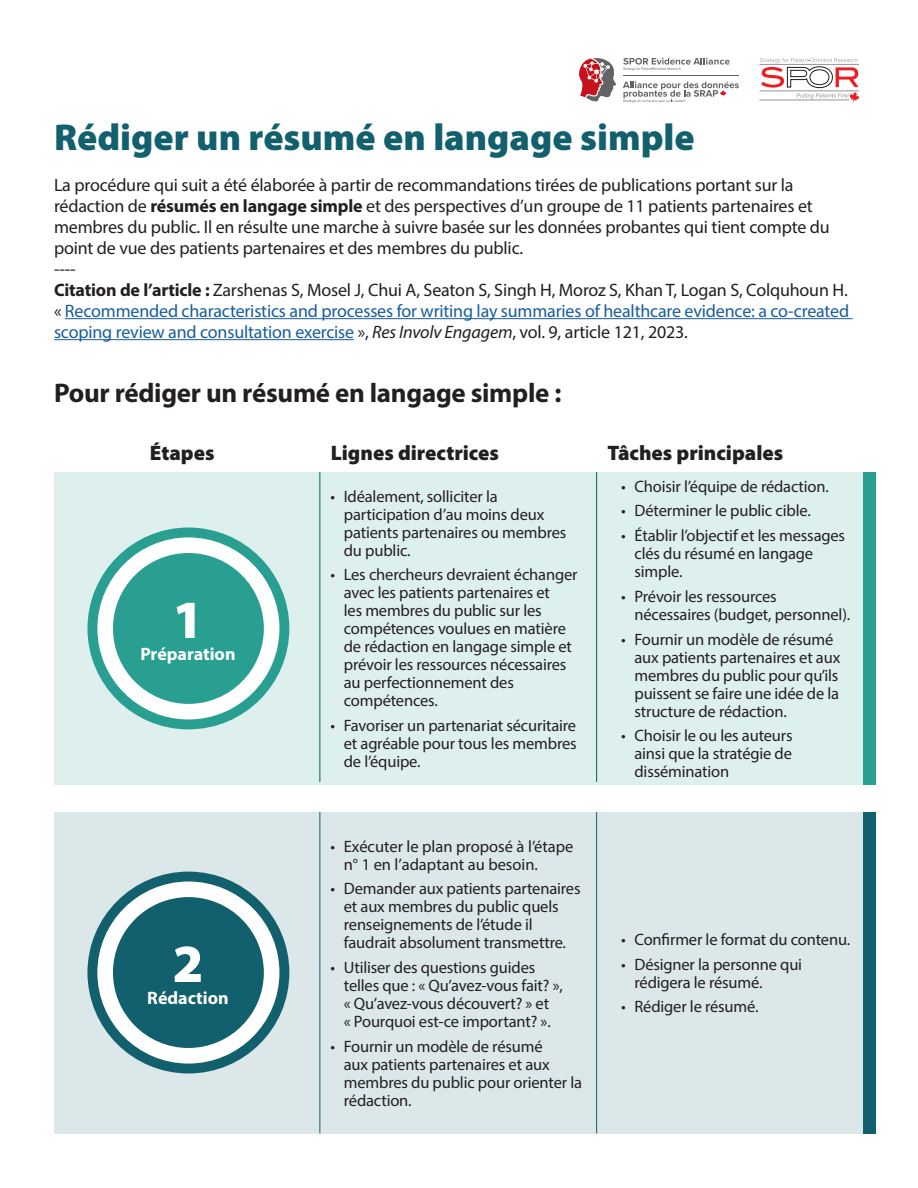
<style>
.page{position:relative;width:918px;height:1188px;background:#fff}
.page>*{position:absolute;margin:0;border:0;box-sizing:border-box;transform-origin:0 0}
.t1{font:900 54px "Myriad Pro";color:#fff}
.t2{font:900 37.5px "Myriad Pro";color:#12606d}
.t3{font:700 27px "Myriad Pro";letter-spacing:-.01em;color:#231f20}
.t4{font:900 21px "Myriad Pro";color:#231f20}
.t5{font:18px/21px "Myriad Pro";letter-spacing:-.01em;color:#231f20}
.t6{font:18px/21px "Myriad Pro";letter-spacing:-.01em;color:#175d9e;text-align:justify}
.t7{font:700 18px "Myriad Pro";color:#fff}
.t8{font:16.5px/18px "Myriad Pro";letter-spacing:-.01em;color:#231f20}
.t9{font:300 5.55px "Helvetica";color:#939598}
.s1{font-weight:700}
.s2{font-weight:700;color:#231f20}
.s3{color:#231f20}
.s4{font-style:italic;color:#231f20}
</style>
<div class="page">
<div style="left:55px;top:472px;width:808px;height:313px;background:#def0ee"></div>
<div style="left:54px;top:812px;width:810px;height:321px;background:#dbe7e9"></div>
<svg style="left:623px;top:58px;width:107px;height:12px"></svg>
<hr style="left:623px;top:75px;width:116px;height:1px;background:#636366">
<svg style="left:623px;top:81px;width:116px;height:22px"></svg>
<svg style="left:579px;top:58px;width:37px;height:44px"></svg>
<hr style="left:759px;top:64px;width:100px;height:1px;background:#939598">
<svg style="left:760px;top:58px;width:100px;height:44px"></svg>
<hr style="left:65px;top:318px;width:788px;height:1px;background:#175d9e">
<hr style="left:54px;top:339px;width:300px;height:1px;background:#175d9e">
<svg style="left:92px;top:532px;width:192px;height:192px;background:#d4ece9"></svg>
<div style="left:87px;top:528px;width:202px;height:201px;border:10px solid #289f91;border-radius:50%"></div>
<div style="left:113px;top:553px;width:151px;height:151px;background:#289f91;border-radius:50%"></div>
<svg style="left:92px;top:877px;width:192px;height:192px;background:#d0dfe2"></svg>
<div style="left:87px;top:872px;width:202px;height:201px;border:10px solid #12606d;border-radius:50%"></div>
<div style="left:113px;top:897px;width:151px;height:151px;background:#12606d;border-radius:50%"></div>
<hr style="left:320px;top:472px;width:1px;height:310px;background:#00684a">
<hr style="left:320px;top:812px;width:1px;height:321px;background:#12606d">
<hr style="left:596px;top:472px;width:1px;height:310px;background:#00684a">
<hr style="left:596px;top:812px;width:1px;height:321px;background:#12606d">
<div style="left:863px;top:472px;width:13px;height:313px;background:#289f91"></div>
<div style="left:863px;top:812px;width:13px;height:321px;background:#12606d"></div>
<p class="t9" style="left:850px;top:55px;width:10px">rch</p>
<p class="t2" style="left:54px;top:112px;width:642px">Rédiger un résumé en langage simple</p>
<p class="t5" style="left:54px;top:174px;width:777px">La procédure qui suit a été élaborée à partir de recommandations tirées de publications portant sur la rédaction de <span class="s1">résumés en langage simple</span> et des perspectives d’un groupe de 11 patients partenaires et membres du public. Il en résulte une marche à suivre basée sur les données probantes qui tient compte du point de vue des patients partenaires et des membres du public.</p>
<p class="t5" style="left:54px;top:258px;width:23px">----</p>
<p class="t6" style="left:54px;top:279px;width:797px"><span class="s2">Citation de l’article :</span> <span class="s3">Zarshenas S, Mosel J, Chui A, Seaton S, Singh H, Moroz S, Khan T, Logan S, Colquhoun H. «</span> Recommended characteristics and processes for writing lay summaries of healthcare evidence: a co-created scoping review and consultation exercise <span class="s3">»,</span> <span class="s4">Res Involv Engagem</span><span class="s3">, vol. 9, article 121, 2023.</span></p>
<p class="t3" style="left:54px;top:375px;width:509px">Pour rédiger un résumé en langage simple :</p>
<p class="t4" style="left:150px;top:439px;width:66px">Étapes</p>
<p class="t4" style="left:331px;top:439px;width:170px">Lignes directrices</p>
<p class="t8" style="left:344px;top:487px;width:224px;text-indent:-14px">• Idéalement, solliciter la participation d’au moins deux patients partenaires ou membres du public.</p>
<p class="t8" style="left:344px;top:566px;width:235px;text-indent:-14px">• Les chercheurs devraient échanger avec les patients partenaires et<br>les membres du public sur les compétences voulues en matière de rédaction en langage simple et prévoir les ressources nécessaires au perfectionnement des compétences.</p>
<p class="t8" style="left:344px;top:716px;width:234px;text-align:justify;text-indent:-14px">• Favoriser un partenariat sécuritaire et agréable pour tous les membres de l’équipe.</p>
<p class="t1" style="left:172px;top:584px;width:32px">1</p>
<p class="t7" style="left:140px;top:642px;width:97px">Préparation</p>
<p class="t1" style="left:172px;top:928px;width:32px">2</p>
<p class="t7" style="left:147px;top:986px;width:83px">Rédaction</p>
<p class="t8" style="left:344px;top:837px;width:231px;text-indent:-14px">• Exécuter le plan proposé à l’étape n° 1 en l’adaptant au besoin.</p>
<p class="t8" style="left:344px;top:880px;width:238px;text-indent:-14px">• Demander aux patients partenaires et aux membres du public quels renseignements de l’étude il faudrait absolument transmettre.</p>
<p class="t8" style="left:344px;top:958px;width:221px;text-indent:-14px">• Utiliser des questions guides telles que : « Qu’avez-vous fait? », « Qu’avez-vous découvert? » et<br>« Pourquoi est-ce important? ».</p>
<p class="t8" style="left:344px;top:1037px;width:240px;text-indent:-14px">• Fournir un modèle de résumé<br>aux patients partenaires et aux membres du public pour orienter la rédaction.</p>
<p class="t4" style="left:608px;top:439px;width:177px">Tâches principales</p>
<p class="t8" style="left:621px;top:477px;width:209px">• Choisir l’équipe de rédaction.</p>
<p class="t8" style="left:621px;top:502px;width:191px">• Déterminer le public cible.</p>
<p class="t8" style="left:634px;top:526px;width:212px;text-indent:-14px">• Établir l’objectif et les messages clés du résumé en langage simple.</p>
<p class="t8" style="left:634px;top:587px;width:217px;text-indent:-14px">• Prévoir les ressources nécessaires (budget, personnel).</p>
<p class="t8" style="left:634px;top:630px;width:207px;text-indent:-14px">• Fournir un modèle de résumé aux patients partenaires et aux membres du public pour qu’ils puissent se faire une idée de la structure de rédaction.</p>
<p class="t8" style="left:634px;top:727px;width:160px;text-align:justify;text-indent:-14px">• Choisir le ou les auteurs ainsi que la stratégie de dissémination</p>
<p class="t8" style="left:621px;top:930px;width:231px">• Confirmer le format du contenu.</p>
<p class="t8" style="left:634px;top:955px;width:169px;text-indent:-14px">• Désigner la personne qui rédigera le résumé.</p>
<p class="t8" style="left:621px;top:998px;width:139px">• Rédiger le résumé.</p>
</div>
